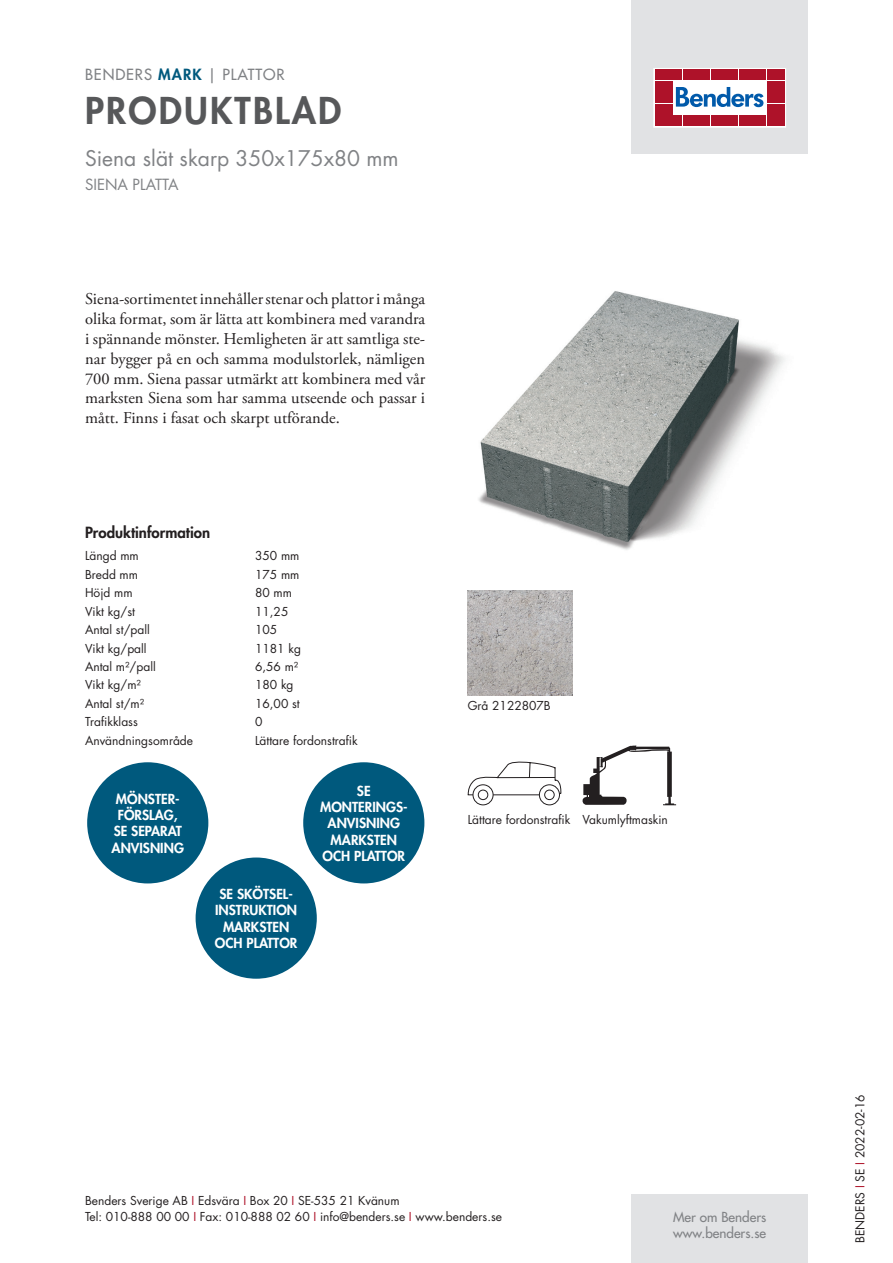
<style>
.page{position:relative;width:893px;height:1263px;background:#fff}
.page>*{position:absolute;margin:0;border:0;box-sizing:border-box;transform-origin:0 0}
.t1{font:800 36px "Futura Std";letter-spacing:.06em;color:#57585a}
.t2{font:21px "Futura Std";color:#808285}
.t3{font:16.5px/19.8px "Adobe Garamond Pro";color:#231f20;text-align:justify}
.t4{font:500 15px "Futura Std";letter-spacing:.06em;color:#808285}
.t5{font:800 15px "Futura Std";color:#231f20}
.t6{font:15px "Futura Std";color:#808285}
.t7{font:800 13.5px/16.2px "Futura Std";color:#fff;text-align:center}
.t8{font:500 13.5px/16.2px "Futura Std";color:#808285}
.t9{font:12px/16.5px "Futura Std";color:#231f20}
.s1{font-weight:800;color:#00597d}
.s2{color:#ae1229}
</style>
<div class="page">
<div style="left:631px;top:0;width:177px;height:153px;background:#e1e2e4"></div>
<div style="left:631px;top:1195px;width:177px;height:68px;background:#e1e2e4"></div>
<svg style="left:656px;top:70px;width:128px;height:55px;background:#ebc6cb"></svg>
<div style="left:654px;top:68px;width:132px;height:59px;border:1px solid #fff"></div>
<div style="left:655px;top:70px;width:8px;height:10px;background:#ae1229"></div>
<div style="left:664px;top:70px;width:8px;height:10px;background:#ae1229"></div>
<div style="left:655px;top:81px;width:8px;height:10px;background:#ae1229"></div>
<div style="left:664px;top:81px;width:8px;height:10px;background:#ae1229"></div>
<div style="left:655px;top:93px;width:8px;height:10px;background:#ae1229"></div>
<div style="left:664px;top:93px;width:8px;height:10px;background:#ae1229"></div>
<div style="left:655px;top:104px;width:8px;height:11px;background:#ae1229"></div>
<div style="left:664px;top:104px;width:8px;height:11px;background:#ae1229"></div>
<div style="left:655px;top:116px;width:8px;height:10px;background:#ae1229"></div>
<div style="left:664px;top:116px;width:8px;height:10px;background:#ae1229"></div>
<div style="left:674px;top:70px;width:8px;height:10px;background:#ae1229"></div>
<div style="left:683px;top:70px;width:8px;height:10px;background:#ae1229"></div>
<div style="left:692px;top:70px;width:8px;height:10px;background:#ae1229"></div>
<div style="left:702px;top:70px;width:8px;height:10px;background:#ae1229"></div>
<div style="left:711px;top:70px;width:8px;height:10px;background:#ae1229"></div>
<div style="left:720px;top:70px;width:8px;height:10px;background:#ae1229"></div>
<div style="left:730px;top:70px;width:8px;height:10px;background:#ae1229"></div>
<div style="left:739px;top:70px;width:8px;height:10px;background:#ae1229"></div>
<div style="left:748px;top:70px;width:8px;height:10px;background:#ae1229"></div>
<div style="left:758px;top:70px;width:8px;height:10px;background:#ae1229"></div>
<div style="left:674px;top:116px;width:8px;height:10px;background:#ae1229"></div>
<div style="left:683px;top:116px;width:8px;height:10px;background:#ae1229"></div>
<div style="left:692px;top:116px;width:8px;height:10px;background:#ae1229"></div>
<div style="left:702px;top:116px;width:8px;height:10px;background:#ae1229"></div>
<div style="left:711px;top:116px;width:8px;height:10px;background:#ae1229"></div>
<div style="left:720px;top:116px;width:8px;height:10px;background:#ae1229"></div>
<div style="left:730px;top:116px;width:8px;height:10px;background:#ae1229"></div>
<div style="left:739px;top:116px;width:8px;height:10px;background:#ae1229"></div>
<div style="left:748px;top:116px;width:8px;height:10px;background:#ae1229"></div>
<div style="left:758px;top:116px;width:8px;height:10px;background:#ae1229"></div>
<div style="left:767px;top:70px;width:8px;height:10px;background:#ae1229"></div>
<div style="left:776px;top:70px;width:8px;height:10px;background:#ae1229"></div>
<div style="left:767px;top:81px;width:8px;height:10px;background:#ae1229"></div>
<div style="left:776px;top:81px;width:8px;height:10px;background:#ae1229"></div>
<div style="left:767px;top:93px;width:8px;height:10px;background:#ae1229"></div>
<div style="left:776px;top:93px;width:8px;height:10px;background:#ae1229"></div>
<div style="left:767px;top:104px;width:8px;height:11px;background:#ae1229"></div>
<div style="left:776px;top:104px;width:8px;height:11px;background:#ae1229"></div>
<div style="left:767px;top:116px;width:8px;height:10px;background:#ae1229"></div>
<div style="left:776px;top:116px;width:8px;height:10px;background:#ae1229"></div>
<svg style="left:676px;top:87px;width:87px;height:20px;background:#8ab3d7"></svg>
<div style="left:303px;top:762px;width:121px;height:121px;background:#00597d;border-radius:50%"></div>
<div style="left:87px;top:762px;width:121px;height:121px;background:#00597d;border-radius:50%"></div>
<div style="left:196px;top:857px;width:121px;height:122px;background:#00597d;border-radius:50%"></div>
<img style="left:478px;top:291px;width:307px;height:259px">
<img style="left:468px;top:590px;width:105px;height:105px">
<svg style="left:473px;top:785px;width:20px;height:20px"></svg>
<div style="left:473px;top:784px;width:20px;height:21px;border:1px solid #231f20;border-radius:50%"></div>
<svg style="left:539px;top:785px;width:20px;height:20px"></svg>
<div style="left:539px;top:784px;width:21px;height:21px;border:1px solid #231f20;border-radius:50%"></div>
<svg style="left:468px;top:762px;width:93px;height:38px"></svg>
<svg style="left:583px;top:745px;width:93px;height:60px"></svg>
<p class="t4" style="left:85px;top:65px;width:201px">BENDERS <span class="s1">MARK</span> | PLATTOR</p>
<h1 class="t1" style="left:85px;top:87px;width:258px">PRODUKTBLAD</h1>
<h2 class="t2" style="left:85px;top:144px;width:315px">Siena slät skarp 350x175x80 mm</h2>
<p class="t6" style="left:85px;top:175px;width:95px">SIENA PLATTA</p>
<p class="t3" style="left:85px;top:290px;width:342px">Siena-sortimentet innehåller stenar och plattor i många olika format, som är lätta att kombinera med varandra i spännande mönster. Hemligheten är att samtliga ste&shy;nar bygger på en och samma modulstorlek, nämligen 700 mm. Siena passar utmärkt att kombinera med vår marksten Siena som har samma utseende och passar i mått. Finns i fasat och skarpt utförande.</p>
<p class="t5" style="left:85px;top:522px;width:127px">Produktinformation</p>
<p class="t9" style="left:85px;top:548px;width:55px">Längd mm</p>
<p class="t9" style="left:255px;top:548px;width:46px">350 mm</p>
<p class="t9" style="left:85px;top:566px;width:55px">Bredd mm</p>
<p class="t9" style="left:255px;top:566px;width:46px">175 mm</p>
<p class="t9" style="left:85px;top:585px;width:49px">Höjd mm</p>
<p class="t9" style="left:255px;top:585px;width:38px">80 mm</p>
<p class="t9" style="left:85px;top:603px;width:51px">Vikt kg/st</p>
<p class="t9" style="left:255px;top:603px;width:35px">11,25</p>
<p class="t9" style="left:85px;top:621px;width:66px">Antal st/pall</p>
<p class="t9" style="left:255px;top:621px;width:24px">105</p>
<p class="t9" style="left:85px;top:640px;width:63px">Vikt kg/pall</p>
<p class="t9" style="left:255px;top:640px;width:47px">1181 kg</p>
<p class="t9" style="left:85px;top:658px;width:72px">Antal m²/pall</p>
<p class="t9" style="left:255px;top:658px;width:45px">6,56 m²</p>
<p class="t9" style="left:85px;top:677px;width:57px">Vikt kg/m²</p>
<p class="t9" style="left:255px;top:677px;width:40px">180 kg</p>
<p class="t9" style="left:85px;top:695px;width:61px">Antal st/m²</p>
<p class="t9" style="left:255px;top:695px;width:46px">16,00 st</p>
<p class="t9" style="left:85px;top:714px;width:54px">Trafikklass</p>
<p class="t9" style="left:255px;top:714px;width:9px">0</p>
<p class="t9" style="left:85px;top:732px;width:110px">Användningsområde</p>
<p class="t9" style="left:255px;top:732px;width:104px">Lättare fordonstrafik</p>
<p class="t7" style="left:320px;top:783px;width:89px">SE<br>MONTERINGS-<br>ANVISNING<br>MARKSTEN<br>OCH PLATTOR</p>
<p class="t7" style="left:112px;top:791px;width:74px">MÖNSTER-<br>FÖRSLAG,<br>SE SEPARAT<br>ANVISNING</p>
<p class="t7" style="left:215px;top:886px;width:84px">SE SKÖTSEL-<br>INSTRUKTION<br>MARKSTEN<br>OCH PLATTOR</p>
<p class="t9" style="left:468px;top:697px;width:85px">Grå 2122807B</p>
<p class="t9" style="left:468px;top:811px;width:202px">Lättare fordonstrafik Vakumlyftmaskin</p>
<p class="t9" style="left:85px;top:1192px;width:418px">Benders Sverige AB <span class="s2">I</span> Edsvära <span class="s2">I</span> Box 20 <span class="s2">I</span> SE-535 21 Kvänum<br>Tel: 010-888 00 00 <span class="s2">I</span> Fax: 010-888 02 60 <span class="s2">I</span> info@benders.se <span class="s2">I</span> www.benders.se</p>
<p class="t8" style="left:673px;top:1209px;width:95px">Mer om Benders www.benders.se</p>
<p class="t9" style="left:852px;top:1243px;width:150px;rotate:-90deg">BENDERS <span class="s2">I</span> SE <span class="s2">I</span> 2022-02-16</p>
</div>
